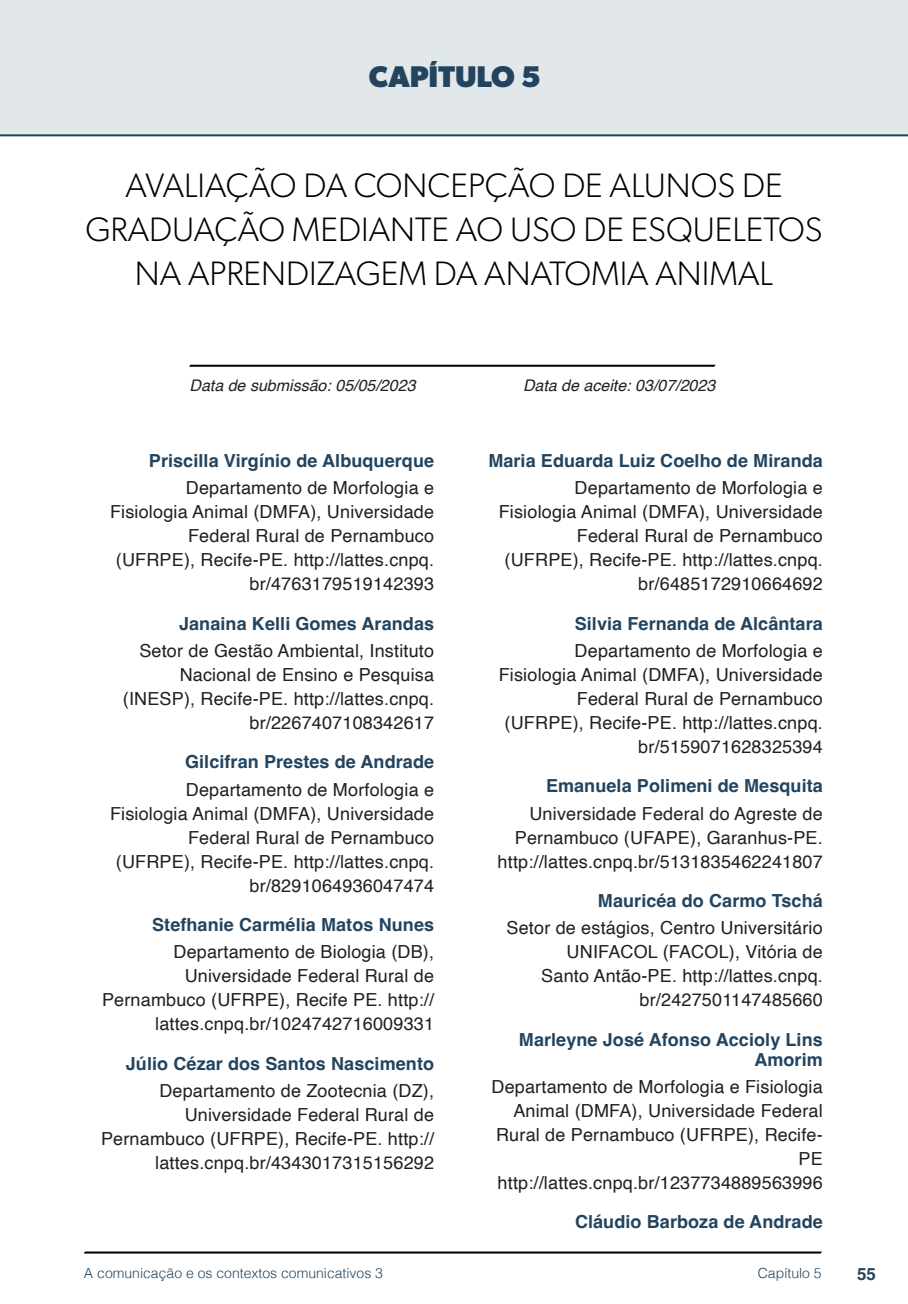
<style>
.page{position:relative;width:908px;height:1304px;background:#fff}
.page>*{position:absolute;margin:0;border:0;box-sizing:border-box;transform-origin:0 0}
.nome_artigos{font:300 34px/44px "Gibson";color:#000001;text-align:center}
.capítulos{font:700 30px "Gibson";color:#23445f}
.info_autores{font:18px/24px "Helvetica";letter-spacing:.01em;color:#231f20;text-align:right}
.nome_autores{font:700 18px/20px "Helvetica";letter-spacing:.005em;color:#23445f;text-align:right}
.t1{font:700 16.8px "Helvetica";color:#23445f}
.data{font:italic 16px "Helvetica";color:#231f20}
.t2{font:300 14px "Helvetica";color:#23445f}
</style>
<div class="page">
<svg style="left:84px;top:1251px;width:737px;height:3px;background:#515151"></svg>
<div style="left:0;top:0;width:907px;height:136px;background:#e2e7e9"></div>
<div style="left:44px;top:72px;width:68px;height:61px;background:#e2e7e9"></div>
<svg style="left:189px;top:364px;width:526px;height:3px;background:#4f4f4f"></svg>
<p class="capítulos" style="left:369px;top:58px;width:173px">CAPÍTULO 5</p>
<p class="nome_artigos" style="left:85px;top:163px;width:738px">AVALIAÇÃO DA CONCEPÇÃO DE ALUNOS DE<br>GRADUAÇÃO MEDIANTE AO USO DE ESQUELETOS<br>NA APRENDIZAGEM DA ANATOMIA ANIMAL</p>
<p class="data" style="left:189px;top:373px;width:227px">Data de submissão: 05/05/2023</p>
<p class="data" style="left:523px;top:373px;width:194px">Data de aceite: 03/07/2023</p>
<p class="nome_autores" style="left:149px;top:453px;width:286px">Priscilla Virgínio de Albuquerque</p>
<p class="info_autores" style="left:110px;top:477px;width:325px">Departamento de Morfologia e Fisiologia Animal (DMFA), Universidade Federal Rural de Pernambuco (UFRPE), Recife-PE. http://lattes.cnpq. br/4763179519142393</p>
<p class="nome_autores" style="left:179px;top:615px;width:256px">Janaina Kelli Gomes Arandas</p>
<p class="info_autores" style="left:123px;top:639px;width:312px">Setor de Gestão Ambiental, Instituto Nacional de Ensino e Pesquisa (INESP), Recife-PE. http://lattes.cnpq. br/2267407108342617</p>
<p class="nome_autores" style="left:185px;top:754px;width:250px">Gilcifran Prestes de Andrade</p>
<p class="info_autores" style="left:110px;top:778px;width:325px">Departamento de Morfologia e Fisiologia Animal (DMFA), Universidade Federal Rural de Pernambuco (UFRPE), Recife-PE. http://lattes.cnpq. br/8291064936047474</p>
<p class="nome_autores" style="left:152px;top:917px;width:283px">Stefhanie Carmélia Matos Nunes</p>
<p class="info_autores" style="left:102px;top:941px;width:333px">Departamento de Biologia (DB), Universidade Federal Rural de Pernambuco (UFRPE), Recife PE. http:// lattes.cnpq.br/1024742716009331</p>
<p class="nome_autores" style="left:126px;top:1055px;width:309px">Júlio Cézar dos Santos Nascimento</p>
<p class="info_autores" style="left:101px;top:1079px;width:334px">Departamento de Zootecnia (DZ), Universidade Federal Rural de Pernambuco (UFRPE), Recife-PE. http:// lattes.cnpq.br/4343017315156292</p>
<p class="nome_autores" style="left:488px;top:453px;width:336px">Maria Eduarda Luiz Coelho de Miranda</p>
<p class="info_autores" style="left:498px;top:477px;width:325px">Departamento de Morfologia e Fisiologia Animal (DMFA), Universidade Federal Rural de Pernambuco (UFRPE), Recife-PE. http://lattes.cnpq. br/6485172910664692</p>
<p class="nome_autores" style="left:574px;top:615px;width:249px">Silvia Fernanda de Alcântara</p>
<p class="info_autores" style="left:498px;top:639px;width:325px">Departamento de Morfologia e Fisiologia Animal (DMFA), Universidade Federal Rural de Pernambuco (UFRPE), Recife-PE. http://lattes.cnpq. br/5159071628325394</p>
<p class="nome_autores" style="left:545px;top:778px;width:278px">Emanuela Polimeni de Mesquita</p>
<p class="info_autores" style="left:497px;top:802px;width:326px">Universidade Federal do Agreste de<br>Pernambuco (UFAPE), Garanhus-PE. http://lattes.cnpq.br/5131835462241807</p>
<p class="nome_autores" style="left:597px;top:893px;width:226px">Mauricéa do Carmo Tschá</p>
<p class="info_autores" style="left:506px;top:917px;width:317px">Setor de estágios, Centro Universitário UNIFACOL (FACOL), Vitória de<br>Santo Antão-PE. http://lattes.cnpq. br/2427501147485660</p>
<p class="nome_autores" style="left:518px;top:1031px;width:305px">Marleyne José Afonso Accioly Lins<br>Amorim</p>
<p class="info_autores" style="left:491px;top:1075px;width:333px">Departamento de Morfologia e Fisiologia<br>Animal (DMFA), Universidade Federal<br>Rural de Pernambuco (UFRPE), Recife-<br>PE</p>
<p class="info_autores" style="left:497px;top:1171px;width:326px">http://lattes.cnpq.br/1237734889563996</p>
<p class="nome_autores" style="left:574px;top:1214px;width:249px">Cláudio Barboza de Andrade</p>
<p class="t2" style="left:84px;top:1261px;width:300px">A comunicação e os contextos comunicativos 3</p>
<p class="t2" style="left:757px;top:1261px;width:65px">Capítulo 5</p>
<p class="t1" style="left:856px;top:1264px;width:20px">55</p>
</div>
